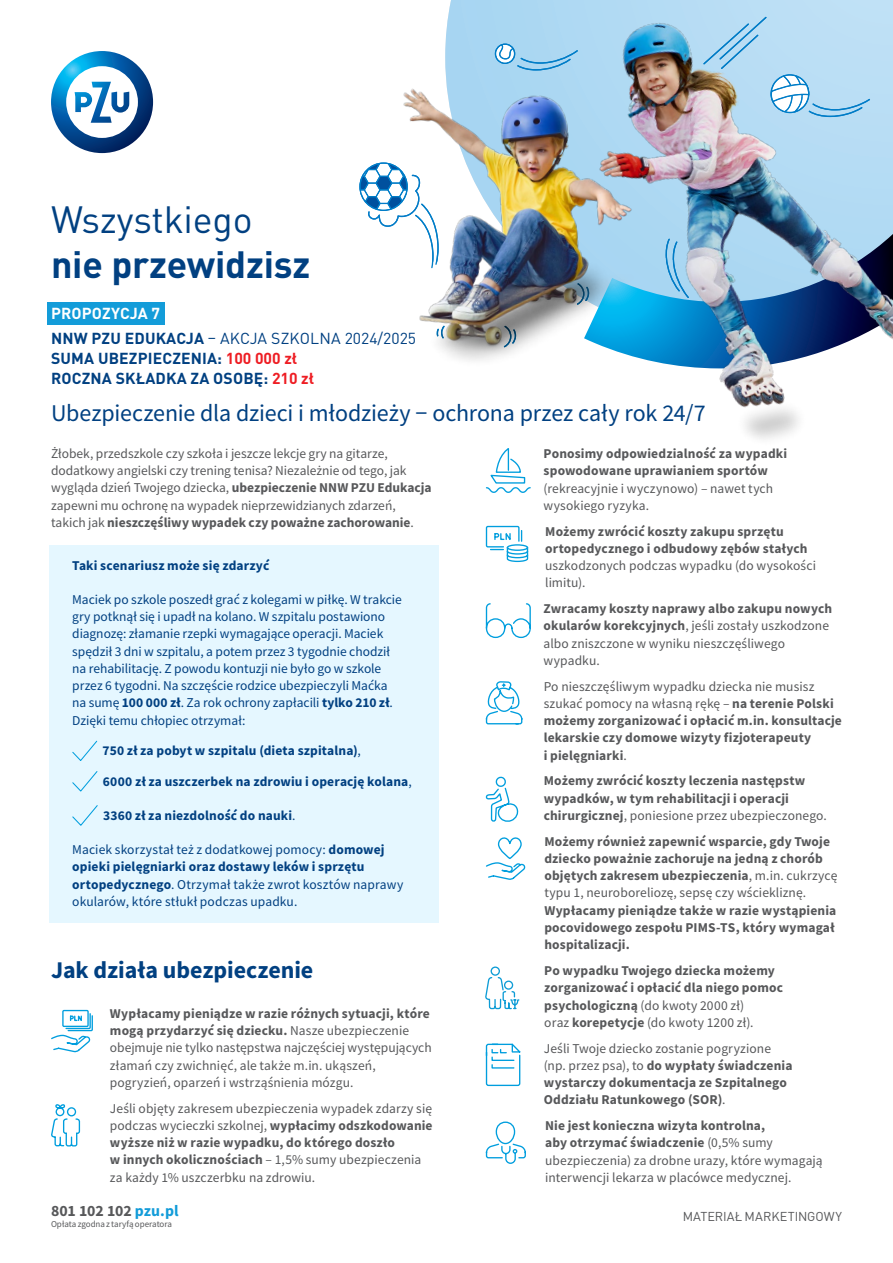
<style>
.page{position:relative;width:893px;height:1263px;background:#fff}
.page>*{position:absolute;margin:0;border:0;box-sizing:border-box;transform-origin:0 0}
.TEKST_REKLAMOWY_POWIEKSZONY{font:700 37.5px/45px "DIN Pro Pl";letter-spacing:-.005em;color:#014081}
.WYROZNIENIE{font:24px "Source Sans Pro";letter-spacing:-.005em;color:#014081}
.WYROZNIENIE-2{font:700 24px "Source Sans Pro";letter-spacing:-.005em;color:#014081}
.NAZWA_PRODUKTU{font:700 15.75px/20.2px "DIN Pro Pl";letter-spacing:.01em;color:#014081}
.INFOLINIA_WWW{font:700 15.75px "Source Sans Pro";color:#57585a}
.NAZWA_PRODUKTU-2{font:700 15.75px "DIN Pro Pl";letter-spacing:.01em;color:#fff}
.TEKST_BULET{font:700 13.5px/17.2px "Source Sans Pro";letter-spacing:.01em;color:#57585a}
.TEKST_BULET-2{font:13.5px/17.2px "Source Sans Pro";letter-spacing:.005em;color:#57585a}
.ROZDZIAL{font:13.5px/17.2px "Source Sans Pro";color:#014081}
.TEXT{font:13.5px/17.2px "Source Sans Pro";letter-spacing:-.005em;color:#57585a}
.ROZDZIAL-2{font:700 13.5px "Source Sans Pro";letter-spacing:.01em;color:#014081}
.MATERIAL_MARKETINGOWY{font:12.75px "DIN Pro Pl";color:#57585a}
.INFORMACJA_PRAWNA{font:9px "Source Sans Pro";letter-spacing:-.005em;color:#57585a}
.s1{font-weight:400}
.s2{color:#ee1d23}
.s3{font-weight:700}
.s4{color:#139cd9}
</style>
<div class="page">
<div style="left:49px;top:545px;width:390px;height:378px;background:#e5f7ff"></div>
<svg style="left:51px;top:51px;width:102px;height:102px"></svg>
<div style="left:47px;top:303px;width:117px;height:22px;background:#139cd9"></div>
<svg style="left:72px;top:740px;width:26px;height:21px"></svg>
<svg style="left:72px;top:771px;width:26px;height:21px"></svg>
<svg style="left:72px;top:805px;width:26px;height:21px"></svg>
<svg style="left:51px;top:1009px;width:42px;height:43px"></svg>
<svg style="left:51px;top:1104px;width:30px;height:43px"></svg>
<svg style="left:485px;top:603px;width:46px;height:36px"></svg>
<svg style="left:485px;top:681px;width:38px;height:44px"></svg>
<svg style="left:485px;top:776px;width:34px;height:46px"></svg>
<svg style="left:486px;top:837px;width:40px;height:43px"></svg>
<svg style="left:485px;top:966px;width:35px;height:44px"></svg>
<svg style="left:485px;top:1043px;width:36px;height:44px"></svg>
<svg style="left:485px;top:1121px;width:41px;height:43px"></svg>
<img style="left:359px;top:0;width:534px;height:563px">
<svg style="left:494px;top:43px;width:84px;height:27px"></svg>
<img style="left:499px;top:44px;width:15px;height:16px">
<img style="left:521px;top:50px;width:57px;height:14px">
<img style="left:517px;top:59px;width:54px;height:11px">
<img style="left:577px;top:234px;width:316px;height:134px">
<img style="left:672px;top:241px;width:17px;height:57px">
<img style="left:665px;top:239px;width:15px;height:52px">
<svg style="left:703px;top:17px;width:167px;height:100px;background:#b2d4e9"></svg>
<img style="left:771px;top:84px;width:38px;height:12px">
<p class="TEKST_REKLAMOWY_POWIEKSZONY" style="left:51px;top:195px;width:261px"><span class="s1">Wszystkiego </span>nie przewidzisz</p>
<p class="NAZWA_PRODUKTU-2" style="left:51px;top:303px;width:110px">PROPOZYCJA 7</p>
<p class="NAZWA_PRODUKTU" style="left:51px;top:327px;width:366px">NNW PZU EDUKACJA <span class="s1">– AKCJA SZKOLNA 2024/2025<br></span>SUMA UBEZPIECZENIA: <span class="s2">100 000 zł<br></span>ROCZNA SKŁADKA ZA OSOBĘ: <span class="s2">210 zł</span></p>
<p class="WYROZNIENIE" style="left:51px;top:398px;width:656px">Ubezpieczenie dla dzieci i młodzieży − ochrona przez cały rok 24/7</p>
<p class="TEXT" style="left:51px;top:445px;width:382px">Żłobek, przedszkole czy szkoła i jeszcze lekcje gry na gitarze, dodatkowy angielski czy trening tenisa? Niezależnie od tego, jak wygląda dzień Twojego dziecka, <span class="s3">ubezpieczenie NNW PZU Edukacja </span>zapewni mu ochronę na wypadek nieprzewidzianych zdarzeń, takich jak <span class="s3">nieszczęśliwy wypadek czy poważne zachorowanie</span>.</p>
<p class="ROZDZIAL-2" style="left:72px;top:556px;width:199px">Taki scenariusz może się zdarzyć</p>
<p class="ROZDZIAL" style="left:72px;top:591px;width:331px">Maciek po szkole poszedł grać z kolegami w piłkę. W trakcie gry potknął się i upadł na kolano. W szpitalu postawiono diagnozę: złamanie rzepki wymagające operacji. Maciek spędził 3 dni w szpitalu, a potem przez 3 tygodnie chodził na rehabilitację. Z powodu kontuzji nie było go w szkole przez 6 tygodni. Na szczęście rodzice ubezpieczyli Maćka na sumę <span class="s3">100 000 zł</span>. Za rok ochrony zapłacili <span class="s3">tylko 210 zł</span>.<br>Dzięki temu chłopiec otrzymał:</p>
<p class="ROZDZIAL-2" style="left:103px;top:741px;width:260px">750 zł za pobyt w szpitalu (dieta szpitalna)<span class="s1">,</span></p>
<p class="ROZDZIAL-2" style="left:103px;top:772px;width:310px">6000 zł za uszczerbek na zdrowiu i operację kolana<span class="s1">,</span></p>
<p class="ROZDZIAL-2" style="left:103px;top:806px;width:194px">3360 zł za niezdolność do nauki<span class="s1">.</span></p>
<p class="ROZDZIAL" style="left:72px;top:841px;width:332px">Maciek skorzystał też z dodatkowej pomocy: <span class="s3">domowej opieki pielęgniarki oraz dostawy leków i sprzętu ortopedycznego</span>. Otrzymał także zwrot kosztów naprawy okularów, które stłukł podczas upadku.</p>
<p class="WYROZNIENIE-2" style="left:51px;top:953px;width:264px">Jak działa ubezpieczenie</p>
<p class="TEKST_BULET-2" style="left:110px;top:1005px;width:323px"><span class="s3">Wypłacamy pieniądze w razie różnych sytuacji, które mogą przydarzyć się dziecku.</span> Nasze ubezpieczenie obejmuje nie tylko następstwa najczęściej występujących złamań czy zwichnięć, ale także m.in. ukąszeń, pogryzień, oparzeń i wstrząśnienia mózgu.</p>
<p class="TEKST_BULET-2" style="left:110px;top:1099px;width:324px">Jeśli objęty zakresem ubezpieczenia wypadek zdarzy się podczas wycieczki szkolnej, <span class="s3">wypłacimy odszkodowanie wyższe niż w razie wypadku, do którego doszło<br>w innych okolicznościach</span> – 1,5% sumy ubezpieczenia za każdy 1% uszczerbku na zdrowiu.</p>
<p class="INFOLINIA_WWW" style="left:51px;top:1200px;width:129px">801 102 102 <span class="s4">pzu.pl</span></p>
<p class="INFORMACJA_PRAWNA" style="left:51px;top:1218px;width:123px">Opłata zgodna z taryfą operatora</p>
<p class="TEKST_BULET" style="left:544px;top:445px;width:245px">Ponosimy odpowiedzialność za wypadki spowodowane uprawianiem sportów <span class="s1">(rekreacyjnie i wyczynowo) – nawet tych wysokiego ryzyka.</span></p>
<p class="TEKST_BULET" style="left:545px;top:522px;width:272px">Możemy zwrócić koszty zakupu sprzętu ortopedycznego i odbudowy zębów stałych <span class="s1">uszkodzonych podczas wypadku (do wysokości limitu).</span></p>
<p class="TEKST_BULET-2" style="left:544px;top:600px;width:290px"><span class="s3">Zwracamy koszty naprawy albo zakupu nowych okularów korekcyjnych</span>, jeśli zostały uszkodzone albo zniszczone w wyniku nieszczęśliwego wypadku.</p>
<p class="TEKST_BULET" style="left:544px;top:677px;width:300px"><span class="s1">Po nieszczęśliwym wypadku dziecka nie musisz szukać pomocy na własną rękę –</span> na terenie Polski możemy zorganizować i opłacić m.in. konsultacje lekarskie czy domowe wizyty fizjoterapeuty<br>i pielęgniarki<span class="s1">.</span></p>
<p class="TEKST_BULET" style="left:544px;top:772px;width:285px">Możemy zwrócić koszty leczenia następstw wypadków, w tym rehabilitacji i operacji chirurgicznej<span class="s1">, poniesione przez ubezpieczonego.</span></p>
<p class="TEKST_BULET" style="left:544px;top:832px;width:295px">Możemy również zapewnić wsparcie, gdy Twoje dziecko poważnie zachoruje na jedną z chorób objętych zakresem ubezpieczenia<span class="s1">, m.in. cukrzycę typu 1, neuroboreliozę, sepsę czy wściekliznę.<br></span>Wypłacamy pieniądze także w razie wystąpienia pocovidowego zespołu PIMS-TS, który wymagał hospitalizacji.</p>
<p class="TEKST_BULET" style="left:544px;top:962px;width:240px">Po wypadku Twojego dziecka możemy zorganizować i opłacić dla niego pomoc psychologiczną <span class="s1">(do kwoty 2000 zł)<br>oraz</span> korepetycje <span class="s1">(do kwoty 1200 zł).</span></p>
<p class="TEKST_BULET" style="left:544px;top:1039px;width:250px"><span class="s1">Jeśli Twoje dziecko zostanie pogryzione (np. przez psa), to</span> do wypłaty świadczenia wystarczy dokumentacja ze Szpitalnego Oddziału Ratunkowego (SOR)<span class="s1">.</span></p>
<p class="TEKST_BULET-2" style="left:545px;top:1117px;width:279px"><span class="s3">Nie jest konieczna wizyta kontrolna,<br>aby otrzymać świadczenie</span> (0,5% sumy ubezpieczenia) za drobne urazy, które wymagają interwencji lekarza w placówce medycznej.</p>
<p class="MATERIAL_MARKETINGOWY" style="left:683px;top:1208px;width:161px">MATERIAŁ MARKETINGOWY</p>
</div>
